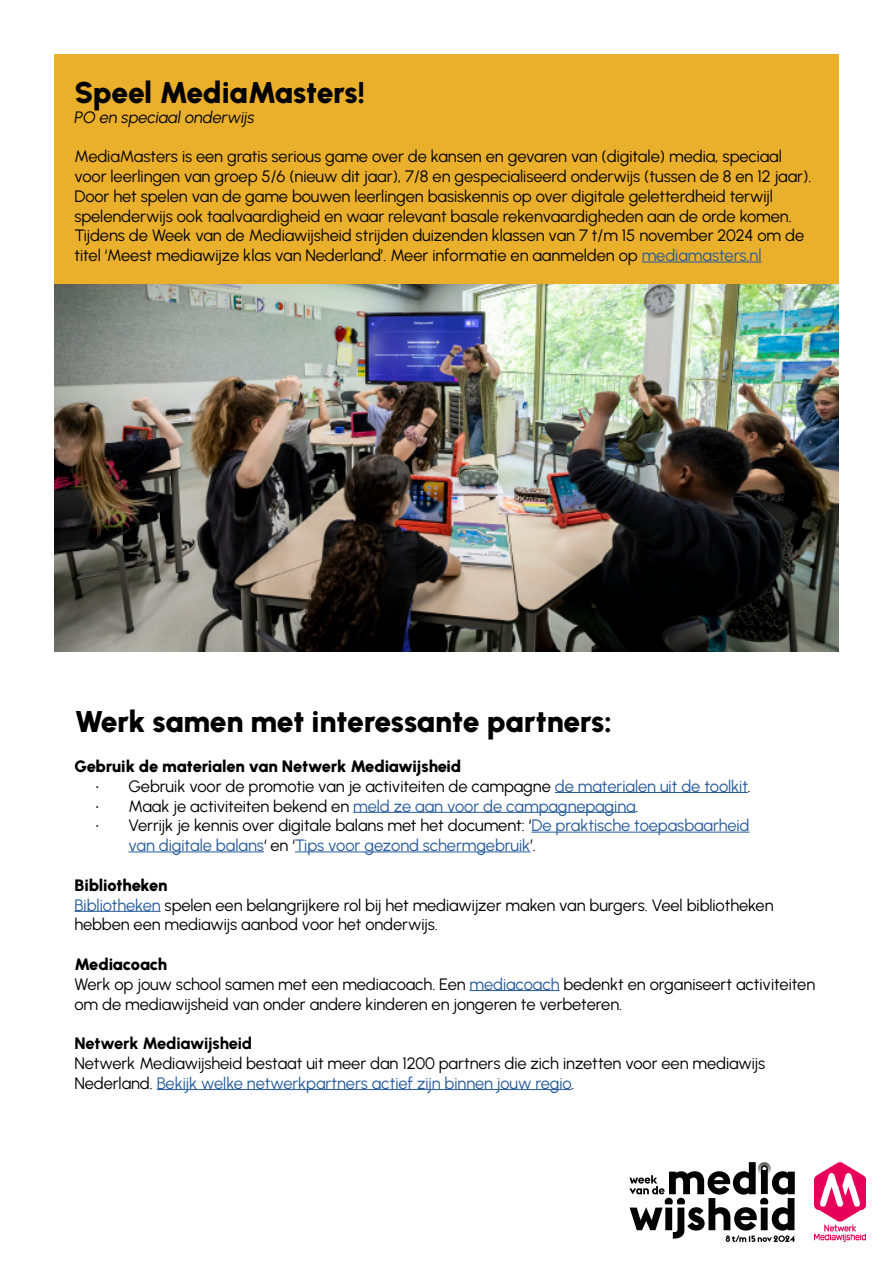
<style>
.page{position:relative;width:893px;height:1263px;background:#fff}
.page>*{position:absolute;margin:0;border:0;box-sizing:border-box;transform-origin:0 0}
.t1{font:900 30px "Urbanist";letter-spacing:-.01em;color:#000}
.t2{font:900 30px "Urbanist";letter-spacing:-.01em;color:#020203}
.t3{font:16.5px/19.8px "Urbanist";letter-spacing:-.005em;color:#000}
.t4{font:16.5px/19.8px "Urbanist";letter-spacing:-.005em;color:#020203}
.t5{font:16.5px/19.8px "Urbanist";letter-spacing:-.005em;color:#275b9b}
.t6{font:900 16.5px "Urbanist";letter-spacing:-.01em;color:#000}
.t7{font:italic 16.5px "Urbanist";letter-spacing:-.005em;color:#020203}
.t8{font:800 16.5px "Urbanist";letter-spacing:-.01em;color:#000}
.s1{color:#275b9b}
.s2{color:#000}
.s3{font-weight:900}
</style>
<div class="page">
<svg style="left:629px;top:1162px;width:166px;height:80px"></svg>
<hr style="left:555px;top:792px;width:193px;height:1px;background:#275b9b">
<hr style="left:353px;top:812px;width:283px;height:1px;background:#275b9b">
<hr style="left:531px;top:832px;width:219px;height:1px;background:#275b9b">
<hr style="left:128px;top:852px;width:136px;height:1px;background:#275b9b">
<hr style="left:295px;top:852px;width:235px;height:1px;background:#275b9b">
<hr style="left:74px;top:911px;width:87px;height:1px;background:#275b9b">
<hr style="left:470px;top:990px;width:89px;height:1px;background:#275b9b">
<hr style="left:157px;top:1089px;width:415px;height:1px;background:#275b9b">
<img style="left:814px;top:1162px;width:51px;height:80px">
<div style="left:54px;top:54px;width:785px;height:424px;background:#eaaf2b"></div>
<hr style="left:642px;top:262px;width:120px;height:1px;background:#275b9b">
<img style="left:54px;top:285px;width:785px;height:367px">
<h1 class="t2" style="left:74px;top:71px;width:292px">Speel MediaMasters!</h1>
<p class="t7" style="left:74px;top:106px;width:182px">PO en speciaal onderwijs</p>
<p class="t4" style="left:74px;top:146px;width:738px">MediaMasters is een gratis serious game over de kansen en gevaren van (digitale) media, speciaal voor leerlingen van groep 5/6 (nieuw dit jaar), 7/8 en gespecialiseerd onderwijs (tussen de 8 en 12 jaar).<br>Door het spelen van de game bouwen leerlingen basiskennis op over digitale geletterdheid terwijl spelenderwijs ook taalvaardigheid en waar relevant basale rekenvaardigheden aan de orde komen.<br>Tijdens de Week van de Mediawijsheid strijden duizenden klassen van 7 t/m 15 november 2024 om de titel ‘Meest mediawijze klas van Nederland’. Meer informatie en aanmelden op <span class="s1">mediamasters.nl</span></p>
<h1 class="t1" style="left:74px;top:700px;width:539px">Werk samen met interessante partners:</h1>
<p class="t6" style="left:74px;top:754px;width:388px">Gebruik de materialen van Netwerk Mediawijsheid</p>
<p class="t3" style="left:96px;top:775px;width:657px">• Gebruik voor de promotie van je activiteiten de campagne <span class="s1">de materialen uit de toolkit</span>.</p>
<p class="t5" style="left:96px;top:795px;width:544px"><span class="s2">• Maak je activiteiten bekend en</span> meld ze aan voor de campagnepagina<span class="s2">.</span></p>
<p class="t5" style="left:128px;top:815px;width:623px;text-indent:-33px"><span class="s2">• Verrijk je kennis over digitale balans met het document: ‘</span>De praktische toepasbaarheid van digitale balans<span class="s2">‘ en ‘</span>Tips voor gezond schermgebruik<span class="s2">’.</span></p>
<p class="t3" style="left:74px;top:874px;width:701px"><span class="s3">Bibliotheken<br></span><span class="s1">Bibliotheken</span> spelen een belangrijkere rol bij het mediawijzer maken van burgers. Veel bibliotheken hebben een mediawijs aanbod voor het onderwijs.</p>
<p class="t3" style="left:74px;top:954px;width:742px"><span class="s3">Mediacoach<br></span>Werk op jouw school samen met een mediacoach. Een <span class="s1">mediacoach</span> bedenkt en organiseert activiteiten om de mediawijsheid van onder andere kinderen en jongeren te verbeteren.</p>
<p class="t8" style="left:74px;top:1032px;width:179px">Netwerk Mediawijsheid</p>
<p class="t3" style="left:74px;top:1053px;width:692px">Netwerk Mediawijsheid bestaat uit meer dan 1200 partners die zich inzetten voor een mediawijs<br>Nederland. <span class="s1">Bekijk welke netwerkpartners actief zijn binnen jouw regio</span>.</p>
</div>
